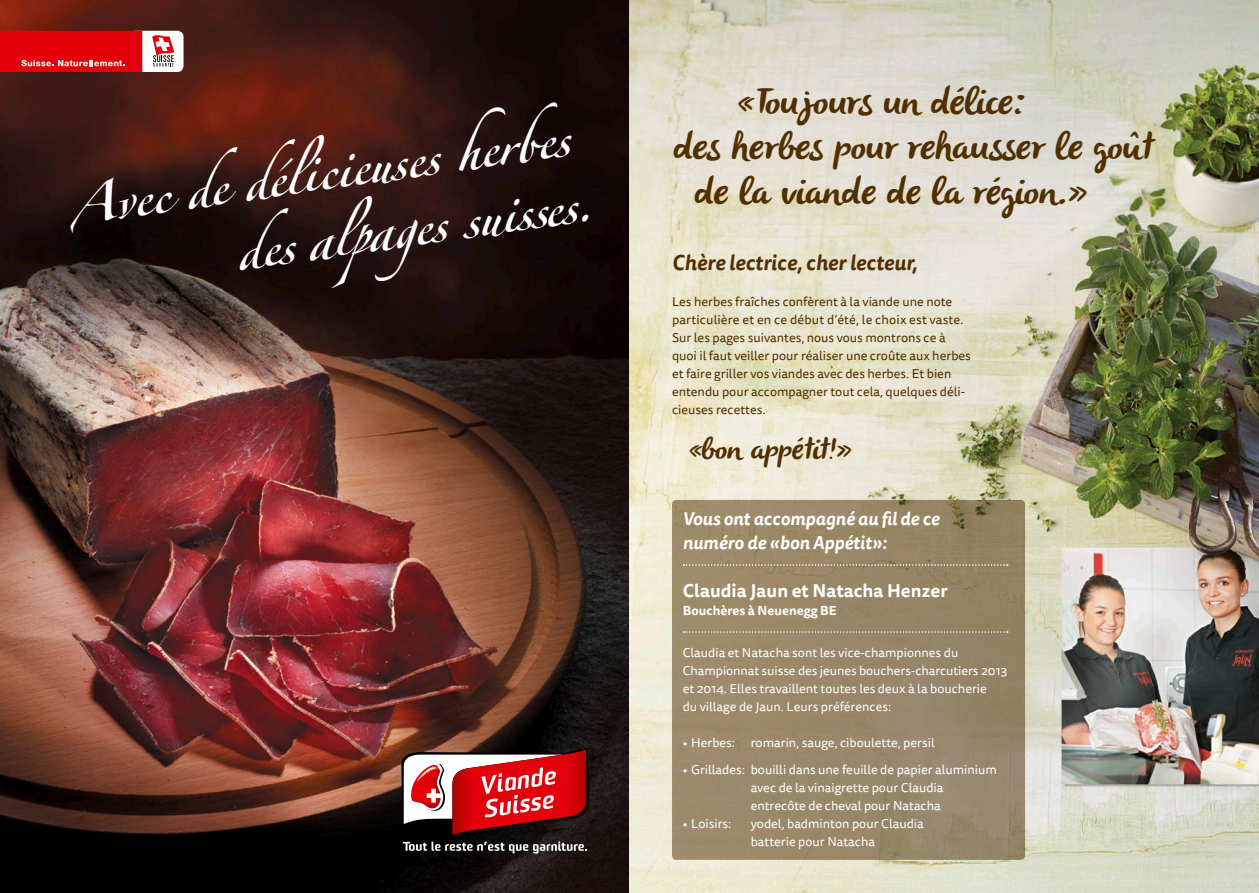
<style>
.page{position:relative;width:1259px;height:893px;background:#fff}
.page>*{position:absolute;margin:0;border:0;box-sizing:border-box;transform-origin:0 0}
.t1{font:italic 37.5px "Olivier";color:#513000}
.t2{font:700 34.5px/67.5px "Proviande";color:#fff}
.t3{font:italic 30px "Olivier";color:#513000}
.t4{font:italic 700 21px "Tisa Sans OT";color:#513000}
.t5{font:italic 700 18px/24px "Tisa Sans OT";color:#fff}
.t6{font:700 18px "Tisa Sans OT";color:#fff}
.t7{font:12.75px/18px "Tisa Sans OT";color:#fff}
.t8{font:12.75px/18px "Tisa Sans OT";color:#513000}
.t9{font:700 12.75px "Tisa Sans OT";color:#fff}
</style>
<div class="page">
<img style="left:0;top:0;width:629px;height:893px">
<img style="left:629px;top:0;width:630px;height:893px">
<div style="left:672px;top:500px;width:353px;height:360px;background:#9a8869;border-radius:4px"></div>
<svg style="left:683px;top:564px;width:325px;height:2px"></svg>
<svg style="left:683px;top:631px;width:325px;height:2px"></svg>
<svg style="left:401px;top:747px;width:188px;height:106px"></svg>
<div style="left:130px;top:31px;width:53px;height:41px;background:#fff;border-radius:6px"></div>
<div style="left:0;top:31px;width:142px;height:41px;background:#e30009"></div>
<svg style="left:152px;top:35px;width:22px;height:31px"></svg>
<svg style="left:21px;top:60px;width:104px;height:6px"></svg>
<h2 class="t2" style="left:223px;top:158px;width:360px;text-indent:-160px;rotate:-8deg">Avec de délicieuses herbes des alpages suisses.</h2>
<h1 class="t1" style="left:735px;top:80px;width:299px">«Toujoursun délice:</h1>
<h1 class="t1" style="left:672px;top:125px;width:490px">desherbespourrehausserlegoût</h1>
<h1 class="t1" style="left:693px;top:170px;width:402px">dela viandedela région.»</h1>
<h3 class="t4" style="left:672px;top:249px;width:247px">Chère lectrice, cher lecteur,</h3>
<p class="t8" style="left:672px;top:293px;width:300px">Les herbes fraîches confèrent à la viande une note particulière et en ce début d’été, le choix est vaste.<br>Sur les pages suivantes, nous vous montrons ce à quoi il faut veiller pour réaliser une croûte aux herbes et faire griller vos viandes avec des herbes. Et bien entendu pour accompagner tout cela, quelques déli&shy;cieuses recettes.</p>
<h3 class="t3" style="left:687px;top:432px;width:171px">«bo n appétit!»</h3>
<h3 class="t5" style="left:682px;top:507px;width:259px">Vous ont accompagné au fil de ce numéro de «bon Appétit»:</h3>
<h3 class="t6" style="left:682px;top:579px;width:266px">Claudia Jaun et Natacha Henzer</h3>
<p class="t9" style="left:682px;top:602px;width:156px">Bouchères à Neuenegg BE</p>
<p class="t7" style="left:682px;top:644px;width:326px">Claudia et Natacha sont les vice-championnes du Championnat suisse des jeunes bouchers-charcutiers 2013 et 2014. Elles travaillent toutes les deux à la boucherie<br>du village de Jaun. Leurs préférences:</p>
<p class="t7" style="left:682px;top:734px;width:254px">• Herbes: romarin, sauge, ciboulette, persil</p>
<p class="t7" style="left:750px;top:761px;width:248px;text-indent:-68px">• Grillades: bouilli dans une feuille de papier aluminium avec de la vinaigrette pour Claudia entrecôte de cheval pour Natacha</p>
<p class="t7" style="left:682px;top:815px;width:50px">• Loisirs:</p>
<p class="t7" style="left:750px;top:815px;width:175px">yodel, badminton pour Claudia batterie pour Natacha</p>
</div>
